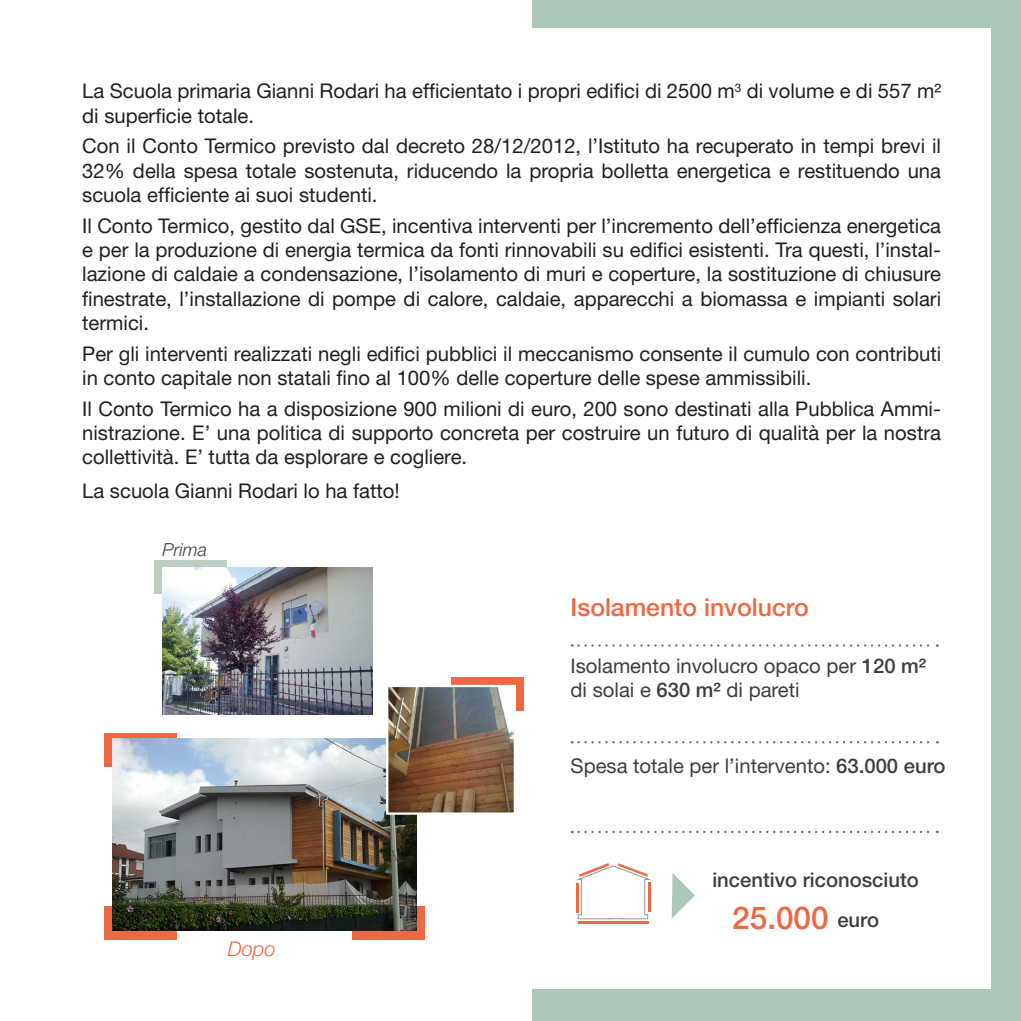
<style>
.page{position:relative;width:1021px;height:1021px;background:#fff}
.page>*{position:absolute;margin:0;border:0;box-sizing:border-box;transform-origin:0 0}
.t1{font:500 31.5px "Helvetica Neue";color:#ee6844}
.t2{font:500 24.75px "Helvetica Neue";color:#ee6844}
.t3{font:20.25px/24.3px "Helvetica Neue";color:#231f20;text-align:justify}
.t4{font:20.25px/24.3px "Helvetica Neue";color:#3e3e3f}
.t5{font:500 20.25px "Helvetica Neue";color:#3e3e3f}
.t6{font:italic 300 20.25px "Helvetica Neue";color:#ee6844}
.t7{font:italic 300 18px "Helvetica Neue";color:#3e3e3f}
.s1{font-weight:500}
.s2{font-size:20.25px;color:#3e3e3f}
</style>
<div class="page">
<div style="left:533px;top:0;width:487px;height:1020px;background:#adc7b9"></div>
<div style="left:64px;top:29px;width:927px;height:959px;background:#fff"></div>
<div style="left:105px;top:906px;width:72px;height:34px;background:#ee6844"></div>
<div style="left:105px;top:732px;width:72px;height:34px;background:#ee6844"></div>
<div style="left:352px;top:905px;width:72px;height:34px;background:#ee6844"></div>
<div style="left:451px;top:677px;width:72px;height:34px;background:#ee6844"></div>
<img style="left:112px;top:739px;width:304px;height:191px">
<img style="left:389px;top:688px;width:124px;height:123px">
<div style="left:386px;top:685px;width:130px;height:129px;border:2px solid #fff"></div>
<svg style="left:671px;top:873px;width:24px;height:45px"></svg>
<div style="left:155px;top:559px;width:72px;height:34px;background:#bccec2"></div>
<img style="left:162px;top:567px;width:211px;height:147px">
<svg style="left:578px;top:644px;width:359px;height:2px"></svg>
<svg style="left:578px;top:741px;width:359px;height:2px"></svg>
<svg style="left:578px;top:830px;width:359px;height:3px"></svg>
<svg style="left:576px;top:863px;width:75px;height:56px"></svg>
<hr style="left:576px;top:883px;width:2px;height:30px;background:#ee6946">
<hr style="left:647px;top:882px;width:3px;height:29px;background:#ee6946">
<hr style="left:578px;top:920px;width:70px;height:3px;background:#ee6946">
<p class="t3" style="left:82px;top:79px;width:860px">La Scuola primaria Gianni Rodari ha efficientato i propri edifici di 2500 m<sup>3</sup> di volume e di 557 m² di superficie totale.</p>
<p class="t3" style="left:82px;top:134px;width:860px">Con il Conto Termico previsto dal decreto 28/12/2012, l’Istituto ha recuperato in tempi brevi il 32% della spesa totale sostenuta, riducendo la propria bolletta energetica e restituendo una scuola efficiente ai suoi studenti.</p>
<p class="t3" style="left:82px;top:213px;width:860px">Il Conto Termico, gestito dal GSE, incentiva interventi per l’incremento dell’efficienza energetica e per la produzione di energia termica da fonti rinnovabili su edifici esistenti. Tra questi, l’instal&shy;lazione di caldaie a condensazione, l’isolamento di muri e coperture, la sostituzione di chiusure finestrate, l’installazione di pompe di calore, caldaie, apparecchi a biomassa e impianti solari termici.</p>
<p class="t3" style="left:82px;top:341px;width:860px">Per gli interventi realizzati negli edifici pubblici il meccanismo consente il cumulo con contributi in conto capitale non statali fino al 100% delle coperture delle spese ammissibili.</p>
<p class="t3" style="left:82px;top:396px;width:860px">Il Conto Termico ha a disposizione 900 milioni di euro, 200 sono destinati alla Pubblica Ammi&shy;nistrazione. E’ una politica di supporto concreta per costruire un futuro di qualità per la nostra collettività. E’ tutta da esplorare e cogliere.</p>
<p class="t3" style="left:82px;top:478px;width:319px">La scuola Gianni Rodari lo ha fatto!</p>
<p class="t7" style="left:162px;top:539px;width:46px">Prima</p>
<p class="t6" style="left:228px;top:936px;width:50px">Dopo</p>
<p class="t2" style="left:570px;top:592px;width:239px">Isolamento involucro</p>
<p class="t4" style="left:570px;top:653px;width:357px">Isolamento involucro opaco per <span class="s1">120 m² </span>di solai e <span class="s1">630 m²</span> di pareti</p>
<p class="t4" style="left:570px;top:753px;width:376px">Spesa totale per l’intervento: <span class="s1">63.000 euro</span></p>
<p class="t5" style="left:712px;top:867px;width:208px">incentivo riconosciuto</p>
<h1 class="t1" style="left:732px;top:898px;width:148px">25.000 <span class="s2">euro</span></h1>
</div>
